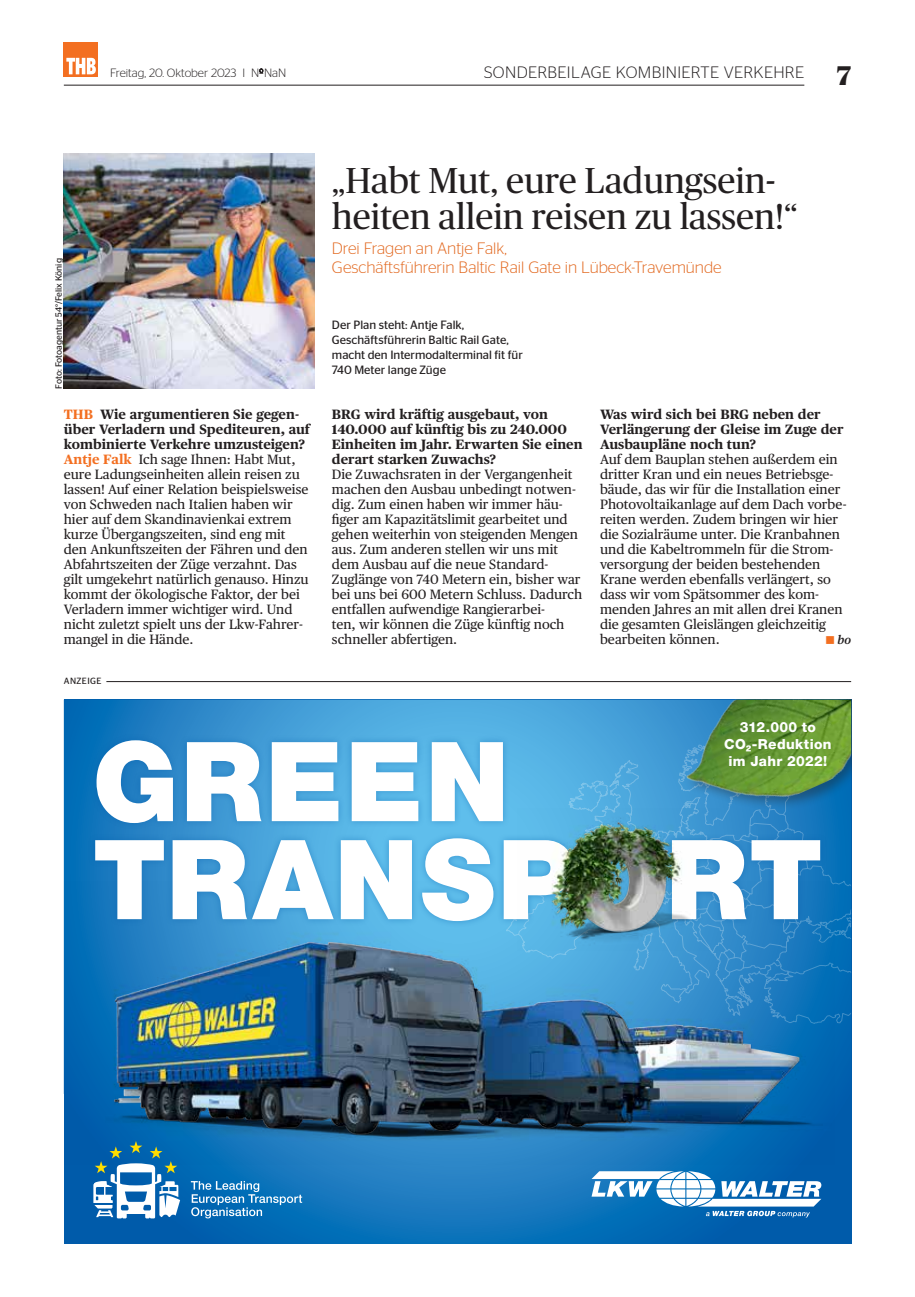
<style>
.page{position:relative;width:915px;height:1297px;background:#fff}
.page>*{position:absolute;margin:0;border:0;box-sizing:border-box;transform-origin:0 0}
.t1{font:900 110.55px/97.9px "Hxlvetica Neue LTW1 G";letter-spacing:.02em;color:#fff}
.t2{font:36px/36px "Publico Headline";color:#231f20}
.t3{font:300 16.5px/19.5px "Stag Sans";color:#e2681f}
.t4{font:300 16.5px "Stag Sans";letter-spacing:.02em;color:#231f20}
.t5{font:800 13.8px/17.1px "Hxlvetica Neue LTW1 G";letter-spacing:.025em;color:#fff;text-align:center}
.t6{font:13.5px/15px "Publico Text";color:#231f20}
.t7{font:700 13.5px/15px "Publico Text";color:#231f20}
.t8{font:12px/15px "Stag Sans";color:#231f20}
.t9{font:300 12px "Stag Sans";color:#231f20}
.t10{font:italic 600 12px "Publico Text";color:#231f20}
.t11{font:9px "Stag Sans";color:#231f20}
.t12{font:9px "Stag Sans";letter-spacing:.05em;color:#231f20}
.s1{font-family:"Publico Headline";font-weight:900;font-size:27px}
.s2{font-weight:700;color:#f36f21}
.s3{font-weight:700}
.s4{color:#f36f21}
</style>
<div class="page">
<hr style="left:64px;top:85px;width:740px;height:1px;background:#231f20">
<svg style="left:259px;top:69px;width:4px;height:5px"></svg>
<div style="left:64px;top:43px;width:34px;height:34px;background:#f36f21"></div>
<svg style="left:66px;top:58px;width:30px;height:16px"></svg>
<svg style="left:64px;top:700px;width:786px;height:544px;background:#1676bd"></svg>
<svg style="left:506px;top:700px;width:344px;height:337px;background:#2b8ccb"></svg>
<img style="left:64px;top:881px;width:769px;height:283px">
<svg style="left:591px;top:1171px;width:230px;height:46px"></svg>
<svg style="left:191px;top:1181px;width:111px;height:37px;background:#3287c3"></svg>
<svg style="left:94px;top:1141px;width:86px;height:77px"></svg>
<div style="left:88px;top:734px;width:738px;height:194px;background:#005baa;opacity:.4"></div>
<img style="left:517px;top:808px;width:202px;height:143px">
<img style="left:674px;top:700px;width:176px;height:117px">
<hr style="left:106px;top:681px;width:744px;height:1px;background:#231f20">
<img style="left:64px;top:153px;width:251px;height:236px">
<p class="t11" style="left:53px;top:389px;width:132px;rotate:-90deg">Foto: Fotoagentur 54°/Felix König</p>
<p class="t9" style="left:110px;top:66px;width:177px">Freitag, 20. Oktober 2023 I N<sup>o</sup>NaN</p>
<p class="t4" style="left:484px;top:63px;width:368px">SONDERBEILAGE KOMBINIERTE VERKEHRE <span class="s1">7</span></p>
<h2 class="t2" style="left:332px;top:160px;width:467px">„Habt Mut, eure Ladungsein&shy;heiten allein reisen zu lassen!“</h2>
<p class="t3" style="left:332px;top:238px;width:391px">Drei Fragen an Antje Falk,<br>Geschäftsführerin Baltic Rail Gate in Lübeck-Travemünde</p>
<p class="t8" style="left:332px;top:317px;width:192px">Der Plan steht: Antje Falk,<br>Geschäftsführerin Baltic Rail Gate, macht den Intermodalterminal fit für<br>740 Meter lange Züge</p>
<p class="t6" style="left:64px;top:406px;width:247px"><span class="s2">THB</span> <span class="s3">Wie argumentieren Sie gegen&shy;über Verladern und Spediteuren, auf kombinierte Verkehre umzusteigen?<br></span><span class="s2">Antje Falk</span> Ich sage Ihnen: Habt Mut, eure Ladungseinheiten allein reisen zu lassen! Auf einer Relation beispielsweise von Schweden nach Italien haben wir hier auf dem Skandinavienkai extrem kurze Übergangszeiten, sind eng mit den Ankunftszeiten der Fähren und den Abfahrtszeiten der Züge verzahnt. Das gilt umgekehrt natürlich genauso. Hinzu kommt der ökologische Faktor, der bei Verladern immer wichtiger wird. Und nicht zuletzt spielt uns der Lkw-Fahrer&shy;mangel in die Hände.</p>
<p class="t7" style="left:332px;top:406px;width:252px">BRG wird kräftig ausgebaut, von<br>140.000 auf künftig bis zu 240.000<br>Einheiten im Jahr. Erwarten Sie einen derart starken Zuwachs?</p>
<p class="t6" style="left:332px;top:466px;width:252px">Die Zuwachsraten in der Vergangenheit machen den Ausbau unbedingt notwen&shy;dig. Zum einen haben wir immer häu&shy;figer am Kapazitätslimit gearbeitet und gehen weiterhin von steigenden Mengen aus. Zum anderen stellen wir uns mit dem Ausbau auf die neue Standard-Zuglänge von 740 Metern ein, bisher war bei uns bei 600 Metern Schluss. Dadurch entfallen aufwendige Rangierarbei-<br>ten, wir können die Züge künftig noch schneller abfertigen.</p>
<p class="t12" style="left:64px;top:676px;width:39px">ANZEIGE</p>
<p class="t7" style="left:600px;top:406px;width:245px">Was wird sich bei BRG neben der<br>Verlängerung der Gleise im Zuge der<br>Ausbaupläne noch tun?</p>
<p class="t6" style="left:600px;top:451px;width:248px">Auf dem Bauplan stehen außerdem ein dritter Kran und ein neues Betriebsge&shy;bäude, das wir für die Installation einer Photovoltaikanlage auf dem Dach vorbe&shy;reiten werden. Zudem bringen wir hier die Sozialräume unter. Die Kranbahnen und die Kabeltrommeln für die Strom&shy;versorgung der beiden bestehenden Krane werden ebenfalls verlängert, so dass wir vom Spätsommer des kom&shy;menden Jahres an mit allen drei Kranen die gesamten Gleislängen gleichzeitig bearbeiten können.</p>
<p class="t10" style="left:825px;top:630px;width:27px"><span class="s4">■</span> bo</p>
<p class="t5" style="left:724px;top:719px;width:109px">312.000 to<br>CO₂-Reduktion im Jahr 2022!</p>
<h1 class="t1" style="left:92px;top:733px;width:731px">GREEN<br>TRANSP RT</h1>
</div>
